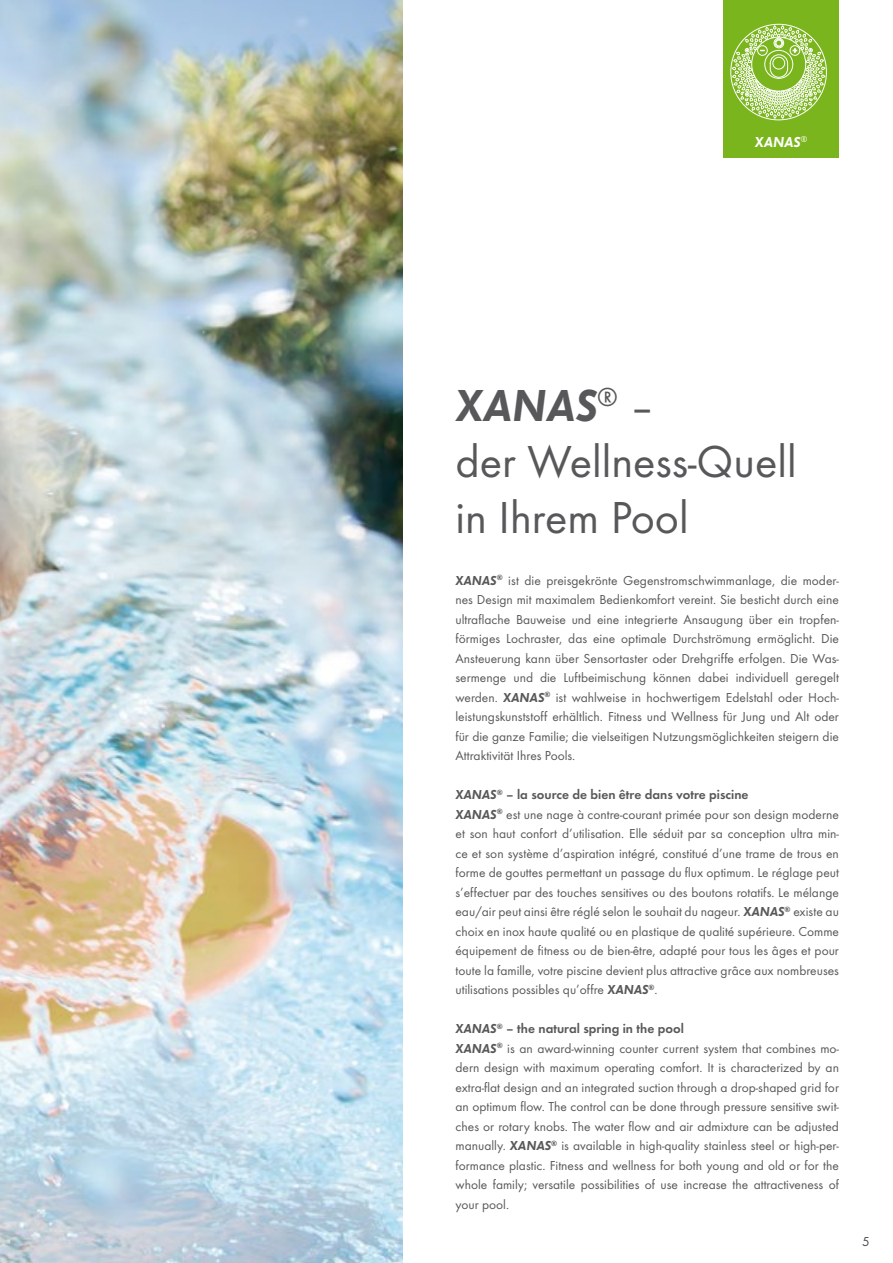
<style>
.page{position:relative;width:893px;height:1263px;background:#fff}
.page>*{position:absolute;margin:0;border:0;box-sizing:border-box;transform-origin:0 0}
.t1{font:46.5px/55.8px "Function";color:#58585a}
.t2{font:italic 700 15px "Function";color:#fff}
.t3{font:13.5px/19.5px "Function";color:#58585a}
.t4{font:13.5px "Function";color:#4b4b4d}
.s1{font-weight:700;font-style:italic}
.s2{font-weight:700}
</style>
<div class="page">
<img style="left:0;top:0;width:403px;height:1263px">
<div style="left:723px;top:0;width:115px;height:157px;background:#7ab51d"></div>
<svg style="left:732px;top:23px;width:93px;height:98px"></svg>
<div style="left:775px;top:39px;width:8px;height:8px;border:1px solid #fff;border-radius:50%"></div>
<div style="left:775px;top:40px;width:7px;height:6px;border:1px solid #fff;border-radius:50%"></div>
<p class="t2" style="left:755px;top:133px;width:54px">XANAS<sup>®</sup></p>
<h1 class="t1" style="left:455px;top:378px;width:343px"><span class="s1">XANAS</span><sup>®</sup> –<br>der Wellness-Quell in Ihrem Pool</h1>
<p class="t3" style="left:455px;top:571px;width:385px;text-align:justify"><span class="s1">XANAS</span><sup>®</sup> ist die preisgekrönte Gegenstromschwimmanlage, die moder&shy;nes Design mit maximalem Bedienkomfort vereint. Sie besticht durch eine ultraflache Bauweise und eine integrierte Ansaugung über ein tropfen&shy;förmiges Lochraster, das eine optimale Durchströmung ermöglicht. Die Ansteuerung kann über Sensortaster oder Drehgriffe erfolgen. Die Was&shy;sermenge und die Luftbeimischung können dabei individuell geregelt werden. <span class="s1">XANAS</span><sup>®</sup> ist wahlweise in hochwertigem Edelstahl oder Hoch&shy;leistungskunststoff erhältlich. Fitness und Wellness fü r Jung und Alt oder fü r die ganze Familie; die vielseitigen Nutzungsmöglichkeiten steigern die Attraktivität Ihres Pools.</p>
<p class="t3" style="left:455px;top:785px;width:385px"><span class="s1">XANAS</span><sup>®</sup> <span class="s2">– la source de bien être dans votre piscine<br></span><span class="s1">XANAS</span><sup>®</sup> est une nage à contre-courant primée pour son design moderne et son haut confort d’utilisation. Elle séduit par sa conception ultra min&shy;ce et son système d’aspiration intégré, constitué d’une trame de trous en forme de gouttes permettant un passage du flux optimum. Le réglage peut s’effectuer par des touches sensitives ou des boutons rotatifs. Le mélange eau/air peut ainsi être réglé selon le souhait du nageur. <span class="s1">XANAS</span><sup>®</sup> existe au choix en inox haute qualité ou en plastique de qualité supérieure. Comme équipement de fitness ou de bien-être, adapté pour tous les âges et pour toute la famille, votre piscine devient plus attractive grâce aux nombreuses utilisations possibles qu’offre <span class="s1">XANAS</span><sup>®</sup>.</p>
<p class="t3" style="left:455px;top:1019px;width:385px"><span class="s1">XANAS</span><sup>®</sup> <span class="s2">– the natural spring in the pool<br></span><span class="s1">XANAS</span><sup>®</sup> is an award-winning counter current system that combines mo&shy;dern design with maximum operating comfort. It is characterized by an extra-flat design and an integrated suction through a drop-shaped grid for an optimum flow. The control can be done through pressure sensitive swit&shy;ches or rotary knobs. The water flow and air admixture can be adjusted manually. <span class="s1">XANAS</span><sup>®</sup> is available in high-quality stainless steel or high-per&shy;formance plastic. Fitness and wellness for both young and old or for the whole family; versatile possibilities of use increase the attractiveness of your pool.</p>
<p class="t4" style="left:862px;top:1234px;width:9px">5</p>
</div>
